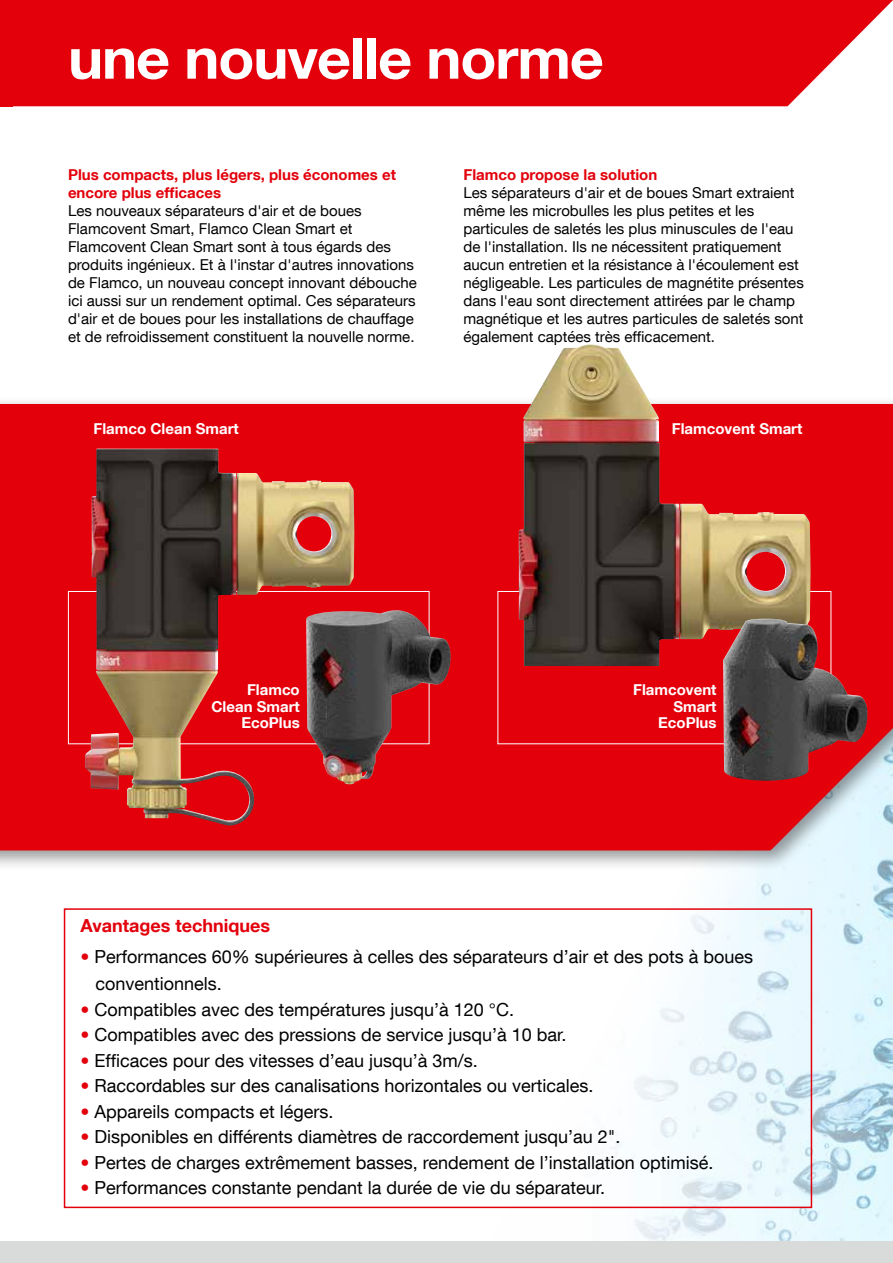
<style>
.page{position:relative;width:893px;height:1263px;background:#fff}
.page>*{position:absolute;margin:0;border:0;box-sizing:border-box;transform-origin:0 0}
.t1{font:700 57px "Helvetica Neue LT Com";letter-spacing:-.02em;color:#fff;scale:1.04 1}
.t2{font:18px/27px "Helvetica Neue LT Com";color:#000}
.t3{font:700 18px "Helvetica Neue LT Com";color:#e3000b}
.t4{font:15px/18px "Helvetica Neue LT Com";color:#000}
.t5{font:700 15px/18px "Helvetica Neue LT Com";color:#e3000b}
.t6{font:700 15px/16.5px "Helvetica Neue LT Com";color:#fff;text-align:right}
.s1{color:#e3000b}
</style>
<div class="page">
<img style="left:389px;top:871px;width:504px;height:371px">
<div style="left:0;top:396px;width:893px;height:475px;background:#000;opacity:.4"></div>
<div style="left:0;top:404px;width:893px;height:446px;background:#e3000b"></div>
<img style="left:354px;top:610px;width:97px;height:174px">
<img style="left:85px;top:449px;width:269px;height:378px">
<img style="left:519px;top:344px;width:292px;height:322px">
<div style="left:64px;top:908px;width:748px;height:300px;border:2px solid #e3000b"></div>
<img style="left:723px;top:619px;width:145px;height:162px">
<div style="left:13px;top:0;width:880px;height:106px;background:#e3000b"></div>
<div style="left:0;top:1242px;width:893px;height:21px;background:#d9dada"></div>
<div style="left:0;top:0;width:13px;height:106px;background:#e3000b"></div>
<h1 class="t1" style="left:68px;top:22px;width:517px">une nouvelle norme</h1>
<p class="t5" style="left:68px;top:165px;width:329px">Plus compacts, plus légers, plus économes et encore plus efficaces</p>
<p class="t4" style="left:68px;top:201px;width:350px">Les nouveaux séparateurs d'air et de boues Flamcovent Smart, Flamco Clean Smart et Flamcovent Clean Smart sont à tous égards des produits ingénieux. Et à l'instar d'autres innovations de Flamco, un nouveau concept innovant débouche ici aussi sur un rendement optimal. Ces séparateurs d'air et de boues pour les installations de chauffage et de refroidissement constituent la nouvelle norme.</p>
<p class="t6" style="left:94px;top:420px;width:147px">Flamco Clean Smart</p>
<p class="t5" style="left:463px;top:165px;width:195px">Flamco propose la solution</p>
<p class="t4" style="left:463px;top:183px;width:342px">Les séparateurs d'air et de boues Smart extraient même les microbulles les plus petites et les particules de saletés les plus minuscules de l'eau de l'installation. Ils ne nécessitent pratiquement aucun entretien et la résistance à l'écoulement est négligeable. Les particules de magnétite présentes dans l'eau sont directement attirées par le champ magnétique et les autres particules de saletés sont également captées très efficacement.</p>
<p class="t6" style="left:672px;top:420px;width:132px">Flamcovent Smart</p>
<p class="t6" style="left:211px;top:681px;width:90px">Flamco<br>Clean Smart<br>EcoPlus</p>
<p class="t6" style="left:633px;top:681px;width:85px">Flamcovent<br>Smart<br>EcoPlus</p>
<p class="t3" style="left:80px;top:914px;width:191px">Avantages techniques</p>
<p class="t2" style="left:95px;top:943px;width:659px;text-indent:-15px"><span class="s1">•</span> Performances 60% supérieures à celles des séparateurs d’air et des pots à boues conventionnels.</p>
<p class="t2" style="left:80px;top:995px;width:435px"><span class="s1">•</span> Compatibles avec des températures jusqu’à 120 °C.</p>
<p class="t2" style="left:80px;top:1021px;width:488px"><span class="s1">•</span> Compatibles avec des pressions de service jusqu’à 10 bar.</p>
<p class="t2" style="left:80px;top:1046px;width:399px"><span class="s1">•</span> Efficaces pour des vitesses d’eau jusqu’à 3m/s.</p>
<p class="t2" style="left:80px;top:1072px;width:515px"><span class="s1">•</span> Raccordables sur des canalisations horizontales ou verticales.</p>
<p class="t2" style="left:80px;top:1097px;width:255px"><span class="s1">•</span> Appareils compacts et légers.</p>
<p class="t2" style="left:80px;top:1123px;width:542px"><span class="s1">•</span> Disponibles en différents diamètres de raccordement jusqu’au 2".</p>
<p class="t2" style="left:80px;top:1148px;width:635px"><span class="s1">•</span> Pertes de charges extrêmement basses, rendement de l’installation optimisé.</p>
<p class="t2" style="left:80px;top:1174px;width:526px"><span class="s1">•</span> Performances constante pendant la durée de vie du séparateur.</p>
</div>
